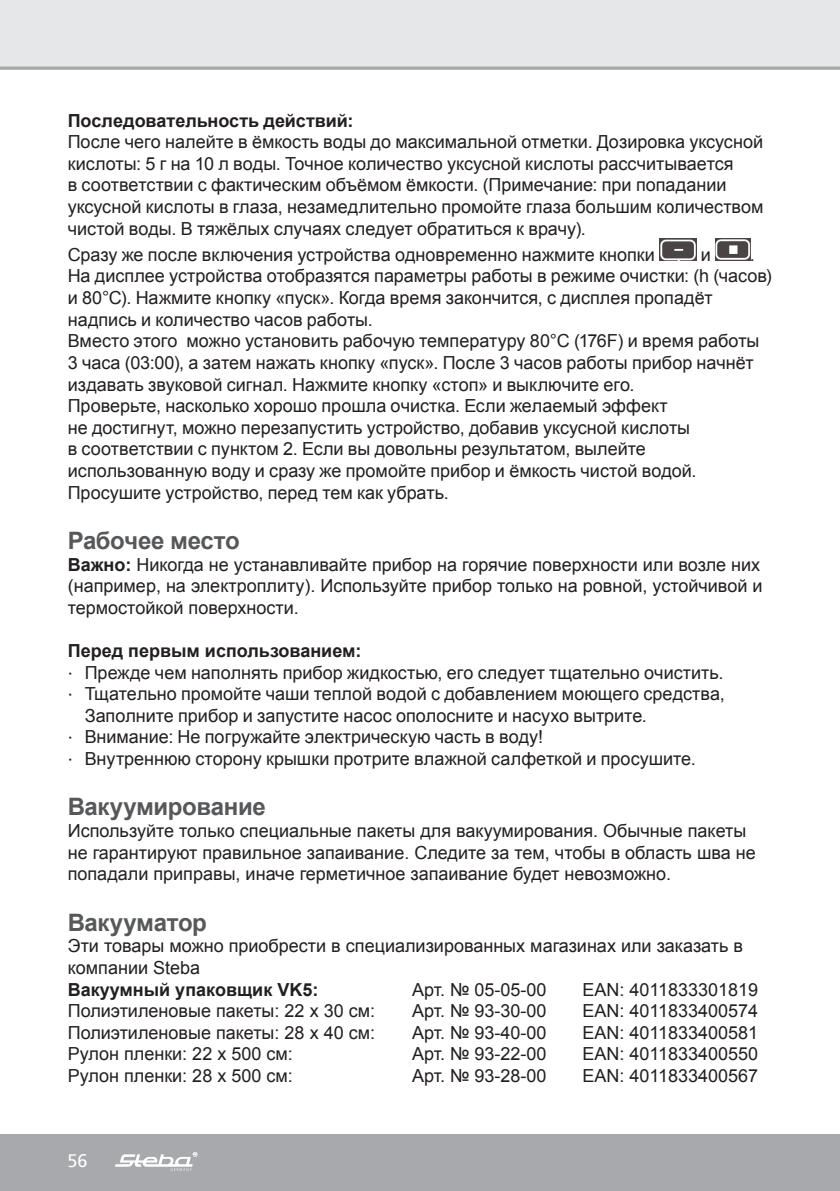
<style>
.page{position:relative;width:840px;height:1191px;background:#fff}
.page>*{position:absolute;margin:0;border:0;box-sizing:border-box;transform-origin:0 0}
.t1{font:700 24px "Arial";letter-spacing:-.015em;color:#57585a}
.t2{font:18px/21.6px "Arial";color:#231f20}
.t3{font:700 18px "Arial";color:#231f20}
.t4{font:18px "Frutiger";color:#fff}
.s1{font-weight:700}
.s2{font-family:"Frutiger"}
</style>
<div class="page">
<div style="left:0;top:0;width:839px;height:68px;background:#e6e7e9"></div>
<hr style="left:839px;top:1134px;width:1px;height:57px;background:#a8a9ad">
<div style="left:0;top:1134px;width:839px;height:57px;background:#a8a9ad"></div>
<svg style="left:115px;top:1152px;width:82px;height:18px"></svg>
<svg style="left:0;top:66px;width:839px;height:4px;background:#b3b4b8"></svg>
<img style="left:659px;top:238px;width:37px;height:23px">
<img style="left:715px;top:238px;width:34px;height:23px">
<p class="t3" style="left:68px;top:108px;width:287px">Последовательность действий:</p>
<p class="t2" style="left:68px;top:131px;width:697px">После чего налейте в ёмкость воды до максимальной отметки. Дозировка уксусной кислоты: 5 г на 10 л воды. Точное количество уксусной кислоты рассчитывается<br>в соответствии с фактическим объёмом ёмкости. (Примечание: при попадании уксусной кислоты в глаза, незамедлительно промойте глаза большим количеством чистой воды. В тяжёлых случаях следует обратиться к врачу).</p>
<p class="t2" style="left:68px;top:244px;width:588px">Сразу же после включения устройства одновременно нажмите кнопки</p>
<p class="t2" style="left:700px;top:244px;width:12px">и</p>
<p class="t2" style="left:68px;top:244px;width:705px;text-indent:681px">.<br>На дисплее устройства отобразятся параметры работы в режиме очистки: (h (часов) и 80°C). Нажмите кнопку «пуск». Когда время закончится, с дисплея пропадёт надпись и количество часов работы.<br>Вместо этого можно установить рабочую температуру 80°C (176F) и время работы 3 часа (03:00), а затем нажать кнопку «пуск». После 3 часов работы прибор начнёт издавать звуковой сигнал. Нажмите кнопку «стоп» и выключите его.<br>Проверьте, насколько хорошо прошла очистка. Если желаемый эффект<br>не достигнут, можно перезапустить устройство, добавив уксусной кислоты<br>в соответствии с пунктом 2. Если вы довольны результатом, вылейте использованную воду и сразу же промойте прибор и ёмкость чистой водой.<br>Просушите устройство, перед тем как убрать.</p>
<h1 class="t1" style="left:68px;top:524px;width:173px">Рабочее место</h1>
<p class="t2" style="left:68px;top:553px;width:695px"><span class="s1">Важно:</span> Никогда не устанавливайте прибор на горячие поверхности или возле них (например, на электроплиту). Используйте прибор только на ровной, устойчивой и термостойкой поверхности.</p>
<p class="t3" style="left:68px;top:638px;width:295px">Перед первым использованием:</p>
<p class="t2" style="left:68px;top:661px;width:656px"><span class="s2">∙</span> Прежде чем наполнять прибор жидкостью, его следует тщательно очистить.</p>
<p class="t2" style="left:68px;top:683px;width:658px"><span class="s2">∙</span> Тщательно промойте чаши теплой водой с добавлением моющего средства,</p>
<p class="t2" style="left:85px;top:705px;width:563px">Заполните прибор и запустите насос ополосните и насухо вытрите.</p>
<p class="t2" style="left:68px;top:726px;width:476px"><span class="s2">∙</span> Внимание: Не погружайте электрическую часть в воду!</p>
<p class="t2" style="left:68px;top:748px;width:629px"><span class="s2">∙</span> Внутреннюю сторону крышки протрите влажной салфеткой и просушите.</p>
<h1 class="t1" style="left:68px;top:791px;width:199px">Вакуумирование</h1>
<p class="t2" style="left:68px;top:820px;width:689px">Используйте только специальные пакеты для вакуумирования. Обычные пакеты не гарантируют правильное запаивание. Следите за тем, чтобы в область шва не попадали приправы, иначе герметичное запаивание будет невозможно.</p>
<h1 class="t1" style="left:68px;top:906px;width:141px">Вакууматор</h1>
<p class="t2" style="left:68px;top:935px;width:676px">Эти товары можно приобрести в специализированных магазинах или заказать в компании Steba</p>
<p class="t3" style="left:68px;top:977px;width:252px">Вакуумный упаковщик VK5:</p>
<p class="t2" style="left:412px;top:978px;width:136px">Арт. № 05-05-00</p>
<p class="t2" style="left:582px;top:978px;width:177px">EAN: 4011833301819</p>
<p class="t2" style="left:68px;top:1000px;width:309px">Полиэтиленовые пакеты: 22 х 30 см:</p>
<p class="t2" style="left:412px;top:1000px;width:136px">Арт. № 93-30-00</p>
<p class="t2" style="left:582px;top:1000px;width:177px">EAN: 4011833400574</p>
<p class="t2" style="left:68px;top:1021px;width:309px">Полиэтиленовые пакеты: 28 х 40 см:</p>
<p class="t2" style="left:412px;top:1021px;width:136px">Арт. № 93-40-00</p>
<p class="t2" style="left:582px;top:1021px;width:177px">EAN: 4011833400581</p>
<p class="t2" style="left:68px;top:1043px;width:226px">Рулон пленки: 22 х 500 см:</p>
<p class="t2" style="left:412px;top:1043px;width:136px">Арт. № 93-22-00</p>
<p class="t2" style="left:582px;top:1043px;width:177px">EAN: 4011833400550</p>
<p class="t2" style="left:68px;top:1065px;width:226px">Рулон пленки: 28 х 500 см:</p>
<p class="t2" style="left:412px;top:1065px;width:136px">Арт. № 93-28-00</p>
<p class="t2" style="left:582px;top:1065px;width:177px">EAN: 4011833400567</p>
<p class="t4" style="left:67px;top:1149px;width:22px">56</p>
</div>
